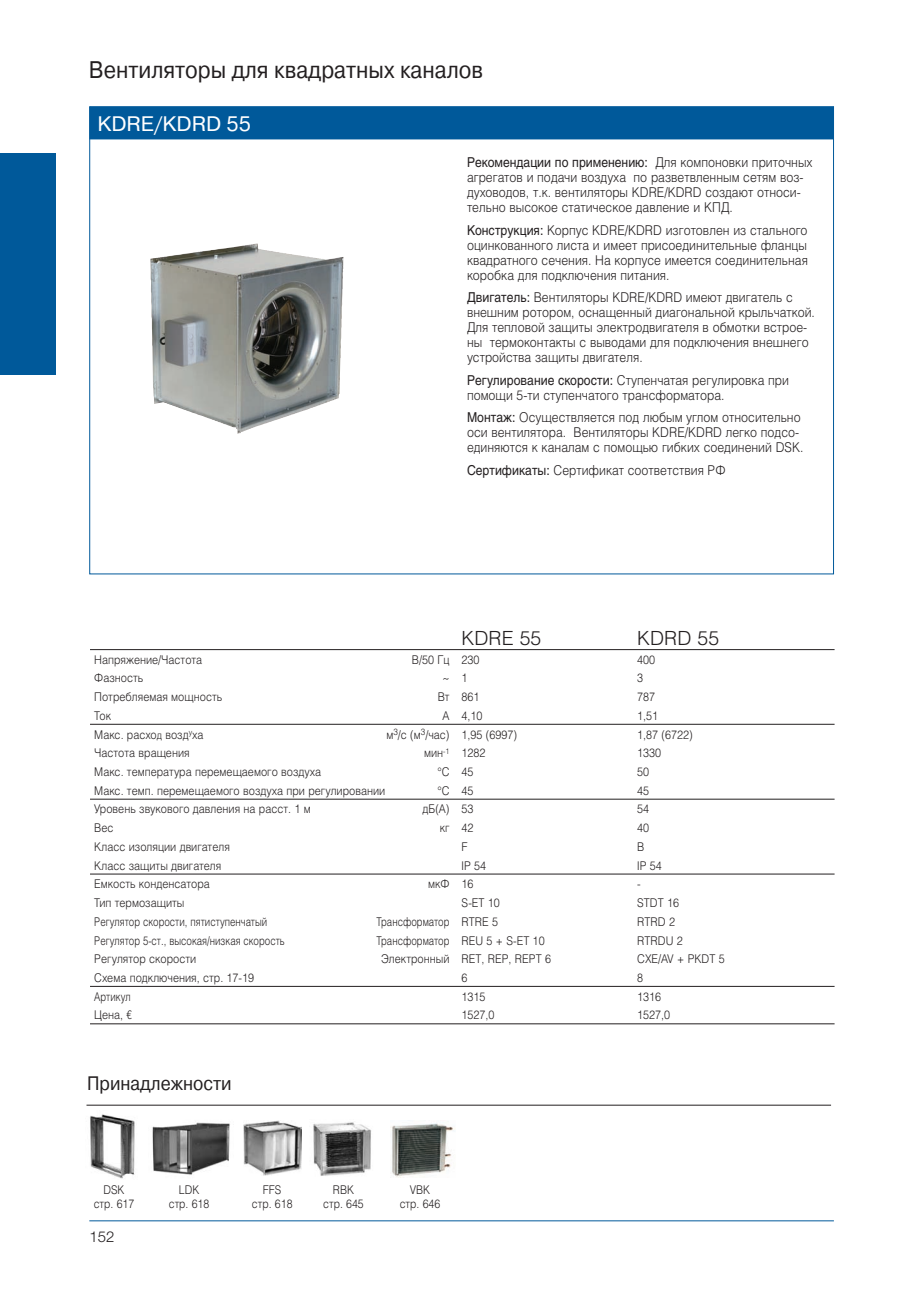
<style>
.page{position:relative;width:919px;height:1289px;background:#fff}
.page>*{position:absolute;margin:0;border:0;box-sizing:border-box;transform-origin:0 0}
.t1{font:24px "Pragmatica C";color:#231f20;scale:.9 1}
.t2{font:21px "Pragmatica C";color:#fff}
.t3{font:19.5px "Pragmatica C";color:#231f20;scale:.9 1}
.t4{font:300 19.5px "Helios";color:#231f20}
.t5{font:300 15px "Helvetica Neue";color:#231f20}
.t6{font:300 13.5px/15px "Helios";color:#231f20;scale:.9 1}
.t7{font:300 12px "Helios";color:#231f20;scale:.9 1}
.t8{font:300 12px "Helios";color:#231f20;scale:.8 1}
.t9{font:300 12px/13.5px "Helios";color:#231f20;text-align:center;scale:.88 1}
.s1{font-weight:400}
.s2{font-size:10.5px}
.s3{font-family:"RS Univers Cond"}
</style>
<div class="page">
<hr style="left:90px;top:649px;width:744px;height:1px;background:#231f20">
<hr style="left:90px;top:724px;width:744px;height:1px;background:#231f20">
<hr style="left:90px;top:798px;width:744px;height:1px;background:#231f20">
<hr style="left:90px;top:873px;width:744px;height:1px;background:#231f20">
<hr style="left:90px;top:986px;width:744px;height:1px;background:#231f20">
<hr style="left:90px;top:1023px;width:744px;height:1px;background:#231f20">
<img style="left:243px;top:1120px;width:58px;height:54px">
<img style="left:90px;top:1114px;width:45px;height:65px">
<img style="left:152px;top:1122px;width:78px;height:53px">
<img style="left:313px;top:1122px;width:58px;height:54px">
<img style="left:390px;top:1123px;width:65px;height:54px">
<hr style="left:89px;top:1220px;width:744px;height:1px;background:#00599a">
<svg style="left:89px;top:106px;width:745px;height:468px"></svg>
<div style="left:0;top:153px;width:55px;height:221px;background:#00599a"></div>
<hr style="left:86px;top:1104px;width:745px;height:1px;background:#231f20">
<h1 class="t1" style="left:89px;top:57px;width:439px">Вентиляторы для квадратных каналов</h1>
<h2 class="t2" style="left:97px;top:112px;width:155px">KDRE/KDRD 55</h2>
<p class="t6" style="left:467px;top:154px;width:385px"><span class="s1">Рекомендации по применению:</span> Для компоновки приточных агрегатов и подачи воздуха по разветвленным сетям воз&shy;духоводов, т.к. вентиляторы KDRE/KDRD создают относи&shy;тельно высокое статическое давление и КПД.</p>
<p class="t6" style="left:467px;top:222px;width:380px;text-align:justify"><span class="s1">Конструкция:</span> Корпус KDRE/KDRD изготовлен из стального оцинкованного листа и имеет присоединительные фланцы квадратного сечения. На корпусе имеется соединительная коробка для подключения питания.</p>
<p class="t6" style="left:467px;top:289px;width:388px"><span class="s1">Двигатель:</span> Вентиляторы KDRE/KDRD имеют двигатель с внешним ротором, оснащенный диагональной крыльчаткой.<br>Для тепловой защиты электродвигателя в обмотки встрое&shy;ны термоконтакты с выводами для подключения внешнего устройства защиты двигателя.</p>
<p class="t6" style="left:467px;top:372px;width:359px"><span class="s1">Регулирование скорости:</span> Ступенчатая регулировка при помощи 5-ти ступенчатого трансформатора.</p>
<p class="t6" style="left:467px;top:409px;width:375px"><span class="s1">Монтаж:</span> Осуществляется под любым углом относительно оси вентилятора. Вентиляторы KDRE/KDRD легко подсо&shy;единяются к каналам с помощью гибких соединений DSК.</p>
<p class="t6" style="left:467px;top:462px;width:289px"><span class="s1">Сертификаты:</span> Сертификат соответствия РФ</p>
<h3 class="t4" style="left:461px;top:626px;width:81px">KDRE 55</h3>
<h3 class="t4" style="left:637px;top:626px;width:83px">KDRD 55</h3>
<p class="t7" style="left:94px;top:652px;width:121px">Напряжение/Частота</p>
<p class="t7" style="left:412px;top:652px;width:77px">В/50 Гц 230</p>
<p class="t7" style="left:637px;top:652px;width:22px">400</p>
<p class="t7" style="left:94px;top:671px;width:56px">Фазность</p>
<p class="t7" style="left:442px;top:671px;width:29px">~ 1</p>
<p class="t7" style="left:637px;top:671px;width:8px">3</p>
<p class="t7" style="left:94px;top:689px;width:144px">Потребляемая мощность</p>
<p class="t7" style="left:437px;top:689px;width:48px">Вт 861</p>
<p class="t7" style="left:637px;top:689px;width:22px">787</p>
<p class="t7" style="left:94px;top:708px;width:20px">Ток</p>
<p class="t7" style="left:442px;top:708px;width:46px">A 4,10</p>
<p class="t7" style="left:637px;top:708px;width:25px">1,51</p>
<p class="t7" style="left:94px;top:727px;width:123px">Макс. расхо<span class="s2">д</span> возд<sup>у</sup>ха</p>
<p class="t7" style="left:386px;top:727px;width:147px">м<sup>3</sup>/с (м<sup>3</sup>/час) 1,95 (6997)</p>
<p class="t7" style="left:637px;top:727px;width:63px">1,87 (6722)</p>
<p class="t7" style="left:94px;top:745px;width:107px">Частота вращения</p>
<p class="t7" style="left:424px;top:745px;width:70px">мин<sup>-1</sup> 1282</p>
<p class="t7" style="left:637px;top:745px;width:28px">1330</p>
<p class="t7" style="left:94px;top:764px;width:254px">Макс. температура перемещаемого воздуха</p>
<p class="t7" style="left:437px;top:764px;width:42px">°C 45</p>
<p class="t7" style="left:637px;top:764px;width:15px">50</p>
<p class="t7" style="left:94px;top:783px;width:325px">Макс. темп. перемещаемого воздуха при регулировании</p>
<p class="t7" style="left:437px;top:783px;width:42px">°C 45</p>
<p class="t7" style="left:637px;top:783px;width:15px">45</p>
<p class="t7" style="left:94px;top:802px;width:242px">Уровень звукового давления на расст. 1 м</p>
<p class="t7" style="left:422px;top:802px;width:58px">дБ(A) 53</p>
<p class="t7" style="left:637px;top:802px;width:15px">54</p>
<p class="t7" style="left:94px;top:820px;width:23px">Вес</p>
<p class="t7" style="left:439px;top:820px;width:39px">кг 42</p>
<p class="t7" style="left:637px;top:820px;width:15px">40</p>
<p class="t7" style="left:94px;top:839px;width:152px">Класс изоляции двигателя</p>
<p class="t7" style="left:461px;top:839px;width:8px">F</p>
<p class="t7" style="left:637px;top:839px;width:9px">B</p>
<p class="t7" style="left:94px;top:858px;width:143px">Класс защиты двигателя</p>
<p class="t7" style="left:461px;top:858px;width:29px">IP 54</p>
<p class="t7" style="left:637px;top:858px;width:29px">IP 54</p>
<p class="t7" style="left:94px;top:876px;width:130px">Емкость конденсатора</p>
<p class="t7" style="left:428px;top:876px;width:52px">мкФ 16</p>
<p class="t7" style="left:637px;top:876px;width:5px">-</p>
<p class="t7" style="left:94px;top:895px;width:102px">Тип термозащиты</p>
<p class="t7" style="left:461px;top:895px;width:44px">S-ET 10</p>
<p class="t7" style="left:637px;top:895px;width:48px">STDT 16</p>
<p class="t8" style="left:94px;top:914px;width:218px">Регулятор скорости, пятиступенчатый</p>
<p class="t8" style="left:376px;top:914px;width:153px">Трансформатор RTRE 5</p>
<p class="t7" style="left:637px;top:914px;width:44px">RTRD 2</p>
<p class="t8" style="left:94px;top:933px;width:240px">Регулятор 5-ст., высокая/низкая скорость</p>
<p class="t8" style="left:376px;top:933px;width:211px">Трансформатор REU 5 + S-ET 10</p>
<p class="t7" style="left:637px;top:933px;width:52px">RTRDU 2</p>
<p class="t7" style="left:94px;top:951px;width:115px">Регулятор скорости</p>
<p class="t7" style="left:381px;top:951px;width:190px">Электронный RET, REP, REPT 6</p>
<p class="t7" style="left:637px;top:951px;width:99px">CXE/AV + PKDT 5</p>
<p class="t7" style="left:94px;top:970px;width:179px">Схема подключения, стр. 17-19</p>
<p class="t7" style="left:461px;top:970px;width:8px">6</p>
<p class="t7" style="left:637px;top:970px;width:8px">8</p>
<p class="t8" style="left:94px;top:989px;width:47px">Артикул</p>
<p class="t7" style="left:461px;top:989px;width:28px">1315</p>
<p class="t7" style="left:637px;top:989px;width:28px">1316</p>
<p class="t7" style="left:94px;top:1007px;width:43px">Цена, <span class="s3">‡</span></p>
<p class="t7" style="left:461px;top:1007px;width:38px">1527,0</p>
<p class="t7" style="left:637px;top:1007px;width:38px">1527,0</p>
<h3 class="t3" style="left:87px;top:1072px;width:162px">Принадлежности</h3>
<p class="t9" style="left:94px;top:1182px;width:48px">DSK стр. 617</p>
<p class="t9" style="left:169px;top:1182px;width:48px">LDK стр. 618</p>
<p class="t9" style="left:323px;top:1182px;width:48px">RBK стр. 645</p>
<p class="t9" style="left:399px;top:1182px;width:48px">VBK стр. 646</p>
<p class="t9" style="left:252px;top:1182px;width:48px">FFS стр. 618</p>
<p class="t5" style="left:89px;top:1227px;width:27px">152</p>
</div>
